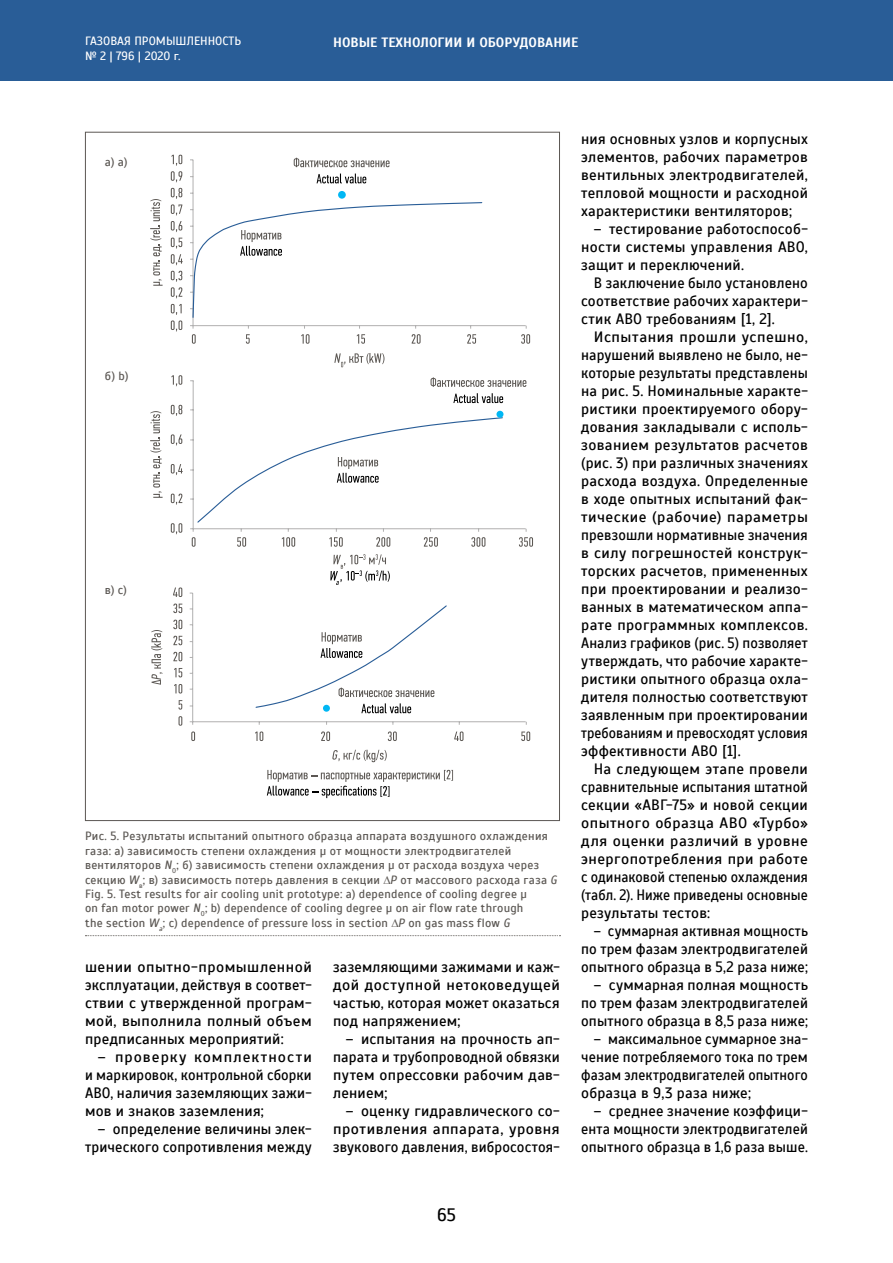
<style>
.page{position:relative;width:893px;height:1263px;background:#fff}
.page>*{position:absolute;margin:0;border:0;box-sizing:border-box;transform-origin:0 0}
.t1{font:18px "Scada";color:#000}
.t2{font:15px/18px "Scada";letter-spacing:.015em;color:#000;text-align:justify}
.t3{font:15px/18px "Scada";letter-spacing:.015em;color:#000;text-align:justify;scale:.94 1}
.t4{font:15px/18px "Scada";letter-spacing:.015em;color:#000;text-align:justify;scale:.96 1}
.t5{font:700 13.5px "Scada";color:#fff}
.t6{font:12px/14.4px "Scada";letter-spacing:.02em;color:#5b5753}
.t7{font:12px/14.4px "Scada";color:#fff}
.s1{font-style:italic}
</style>
<div class="page">
<div style="left:0;top:0;width:893px;height:81px;background:#295d97"></div>
<svg style="left:150px;top:199px;width:13px;height:87px"></svg>
<svg style="left:151px;top:630px;width:12px;height:55px"></svg>
<svg style="left:150px;top:411px;width:13px;height:87px"></svg>
<svg style="left:334px;top:353px;width:50px;height:14px"></svg>
<svg style="left:330px;top:554px;width:60px;height:31px"></svg>
<svg style="left:332px;top:750px;width:55px;height:12px"></svg>
<hr style="left:193px;top:160px;width:1px;height:169px;background:#b1b0b0">
<hr style="left:190px;top:325px;width:336px;height:1px;background:#b1b0b0">
<div style="left:338px;top:191px;width:8px;height:8px;background:#00b7f4;border-radius:50%"></div>
<svg style="left:171px;top:304px;width:11px;height:28px"></svg>
<svg style="left:171px;top:271px;width:11px;height:27px"></svg>
<svg style="left:171px;top:238px;width:12px;height:27px"></svg>
<svg style="left:171px;top:221px;width:11px;height:11px"></svg>
<svg style="left:171px;top:188px;width:11px;height:27px"></svg>
<svg style="left:171px;top:155px;width:11px;height:27px"></svg>
<svg style="left:192px;top:334px;width:4px;height:10px"></svg>
<svg style="left:246px;top:326px;width:4px;height:18px"></svg>
<svg style="left:301px;top:326px;width:9px;height:18px"></svg>
<svg style="left:357px;top:326px;width:8px;height:18px"></svg>
<svg style="left:412px;top:326px;width:9px;height:18px"></svg>
<svg style="left:467px;top:326px;width:9px;height:18px"></svg>
<svg style="left:521px;top:326px;width:9px;height:18px"></svg>
<svg style="left:294px;top:158px;width:96px;height:9px"></svg>
<svg style="left:317px;top:174px;width:49px;height:9px"></svg>
<svg style="left:431px;top:377px;width:95px;height:10px"></svg>
<svg style="left:453px;top:393px;width:50px;height:10px"></svg>
<svg style="left:267px;top:770px;width:186px;height:28px"></svg>
<svg style="left:190px;top:201px;width:293px;height:117px"></svg>
<hr style="left:193px;top:381px;width:1px;height:151px;background:#b1b0b0">
<hr style="left:190px;top:528px;width:336px;height:1px;background:#b1b0b0">
<div style="left:496px;top:411px;width:7px;height:7px;background:#00b7f4;border-radius:50%"></div>
<svg style="left:171px;top:523px;width:11px;height:11px"></svg>
<svg style="left:171px;top:494px;width:11px;height:11px"></svg>
<svg style="left:171px;top:464px;width:12px;height:11px"></svg>
<svg style="left:171px;top:434px;width:11px;height:11px"></svg>
<svg style="left:171px;top:405px;width:11px;height:11px"></svg>
<svg style="left:171px;top:375px;width:11px;height:11px"></svg>
<svg style="left:190px;top:416px;width:314px;height:131px"></svg>
<svg style="left:519px;top:529px;width:14px;height:18px"></svg>
<hr style="left:192px;top:593px;width:1px;height:132px;background:#b1b0b0">
<hr style="left:190px;top:721px;width:336px;height:1px;background:#b1b0b0">
<svg style="left:255px;top:605px;width:192px;height:108px"></svg>
<div style="left:323px;top:705px;width:7px;height:7px;background:#00b7f4;border-radius:50%"></div>
<svg style="left:179px;top:716px;width:3px;height:10px"></svg>
<svg style="left:178px;top:700px;width:4px;height:10px"></svg>
<svg style="left:174px;top:684px;width:8px;height:9px"></svg>
<svg style="left:174px;top:668px;width:8px;height:9px"></svg>
<svg style="left:173px;top:652px;width:9px;height:9px"></svg>
<svg style="left:173px;top:636px;width:9px;height:9px"></svg>
<svg style="left:173px;top:620px;width:9px;height:9px"></svg>
<svg style="left:173px;top:603px;width:9px;height:10px"></svg>
<svg style="left:173px;top:587px;width:9px;height:10px"></svg>
<svg style="left:191px;top:731px;width:4px;height:10px"></svg>
<svg style="left:255px;top:731px;width:8px;height:10px"></svg>
<svg style="left:321px;top:731px;width:9px;height:10px"></svg>
<svg style="left:388px;top:731px;width:9px;height:10px"></svg>
<svg style="left:454px;top:731px;width:9px;height:10px"></svg>
<svg style="left:521px;top:731px;width:9px;height:10px"></svg>
<svg style="left:85px;top:935px;width:473px;height:1px"></svg>
<p class="t7" style="left:85px;top:34px;width:158px">ГАЗОВАЯ ПРОМЫШЛЕННОСТЬ № 2 | 796 | 2020 г.</p>
<p class="t5" style="left:333px;top:34px;width:247px">НОВЫЕ ТЕХНОЛОГИИ И ОБОРУДОВАНИЕ</p>
<p class="t6" style="left:105px;top:154px;width:24px">a) a)</p>
<p class="t6" style="left:105px;top:369px;width:25px">б) b)</p>
<p class="t6" style="left:105px;top:583px;width:24px">в) с)</p>
<p class="t6" style="left:85px;top:829px;width:474px">Рис. 5. Результаты испытаний опытного образца аппарата воздушного охлаждения газа: а) зависимость степени охлаждения μ от мощности электродвигателей вентиляторов <span class="s1">N</span><sub>0</sub>; б) зависимость степени охлаждения μ от расхода воздуха через секцию <span class="s1">W</span><sub>в</sub>; в) зависимость потерь давления в секции ∆<span class="s1">Р</span> от массового расхода газа <span class="s1">G </span>Fig. 5. Test results for air cooling unit prototype: a) dependence of cooling degree μ<br>on fan motor power <span class="s1">N</span><sub>0</sub>; b) dependence of cooling degree μ on air flow rate through<br>the section <span class="s1">W</span><sub>a</sub>; c) dependence of pressure loss in section ∆<span class="s1">Р</span> on gas mass flow <span class="s1">G</span></p>
<p class="t2" style="left:85px;top:958px;width:228px">шении опытно-промышленной эксплуатации, действуя в соответ&shy;ствии с утвержденной програм&shy;мой, выполнила полный объем предписанных мероприятий:</p>
<p class="t2" style="left:85px;top:1048px;width:228px;text-indent:13px">– проверку комплектности и маркировок, контрольной сборки АВО, наличия заземляющих зажи&shy;мов и знаков заземления;</p>
<p class="t2" style="left:85px;top:1120px;width:228px;text-align:right">– определение величины элек&shy;трического сопротивления между</p>
<p class="t2" style="left:333px;top:958px;width:228px">заземляющими зажимами и каж&shy;дой доступной нетоковедущей частью, которая может оказаться под напряжением;</p>
<p class="t2" style="left:333px;top:1030px;width:228px;text-indent:13px">– испытания на прочность ап&shy;парата и трубопроводной обвязки путем опрессовки рабочим дав&shy;лением;</p>
<p class="t2" style="left:333px;top:1102px;width:228px;text-indent:13px">– оценку гидравлического со&shy;противления аппарата, уровня звукового давления, вибросостоя-</p>
<p class="t1" style="left:437px;top:1204px;width:20px">65</p>
<p class="t2" style="left:581px;top:130px;width:228px">ния основных узлов и корпусных элементов, рабочих параметров вентильных электродвигателей, тепловой мощности и расходной характеристики вентиляторов;</p>
<p class="t2" style="left:581px;top:220px;width:228px;text-indent:13px">– тестирование работоспособ&shy;ности системы управления АВО, защит и переключений.</p>
<p class="t4" style="left:581px;top:274px;width:238px;text-indent:13px">В заключение было установлено соответствие рабочих характери&shy;стик АВО требованиям [1, 2].</p>
<p class="t2" style="left:581px;top:328px;width:228px;text-indent:13px">Испытания прошли успешно, нарушений выявлено не было, не&shy;которые результаты представлены на рис. 5. Номинальные характе&shy;ристики проектируемого обору&shy;дования закладывали с исполь&shy;зованием результатов расчетов (рис. 3) при различных значениях расхода воздуха. Определенные в ходе опытных испытаний фак&shy;тические (рабочие) параметры превзошли нормативные значения в силу погрешностей конструк&shy;торских расчетов, примененных при проектировании и реализо&shy;ванных в математическом аппа&shy;рате программных комплексов.<br>Анализ графиков (рис. 5) позволяет утверждать, что рабочие характе&shy;ристики опытного образца охла&shy;дителя полностью соответствуют заявленным при проектировании требованиям и превосходят условия эффективности АВО [1].</p>
<p class="t2" style="left:581px;top:760px;width:228px;text-indent:13px">На следующем этапе провели сравнительные испытания штатной секции «АВГ-75» и новой секции опытного образца АВО «Турбо» для оценки различий в уровне энергопотребления при работе с одинаковой степенью охлаждения (табл. 2). Ниже приведены основные результаты тестов:</p>
<p class="t3" style="left:581px;top:922px;width:243px;text-indent:13px">– суммарная активная мощность по трем фазам электродвигателей опытного образца в 5,2 раза ниже;</p>
<p class="t2" style="left:581px;top:976px;width:228px;text-indent:13px">– суммарная полная мощность по трем фазам электродвигателей опытного образца в 8,5 раза ниже;</p>
<p class="t3" style="left:581px;top:1030px;width:243px;text-indent:13px">– максимальное суммарное зна&shy;чение потребляемого тока по трем фазам электродвигателей опытного образца в 9,3 раза ниже;</p>
<p class="t2" style="left:581px;top:1102px;width:228px;text-indent:13px">– среднее значение коэффици&shy;ента мощности электродвигателей опытного образца в 1,6 раза выше.</p>
</div>
